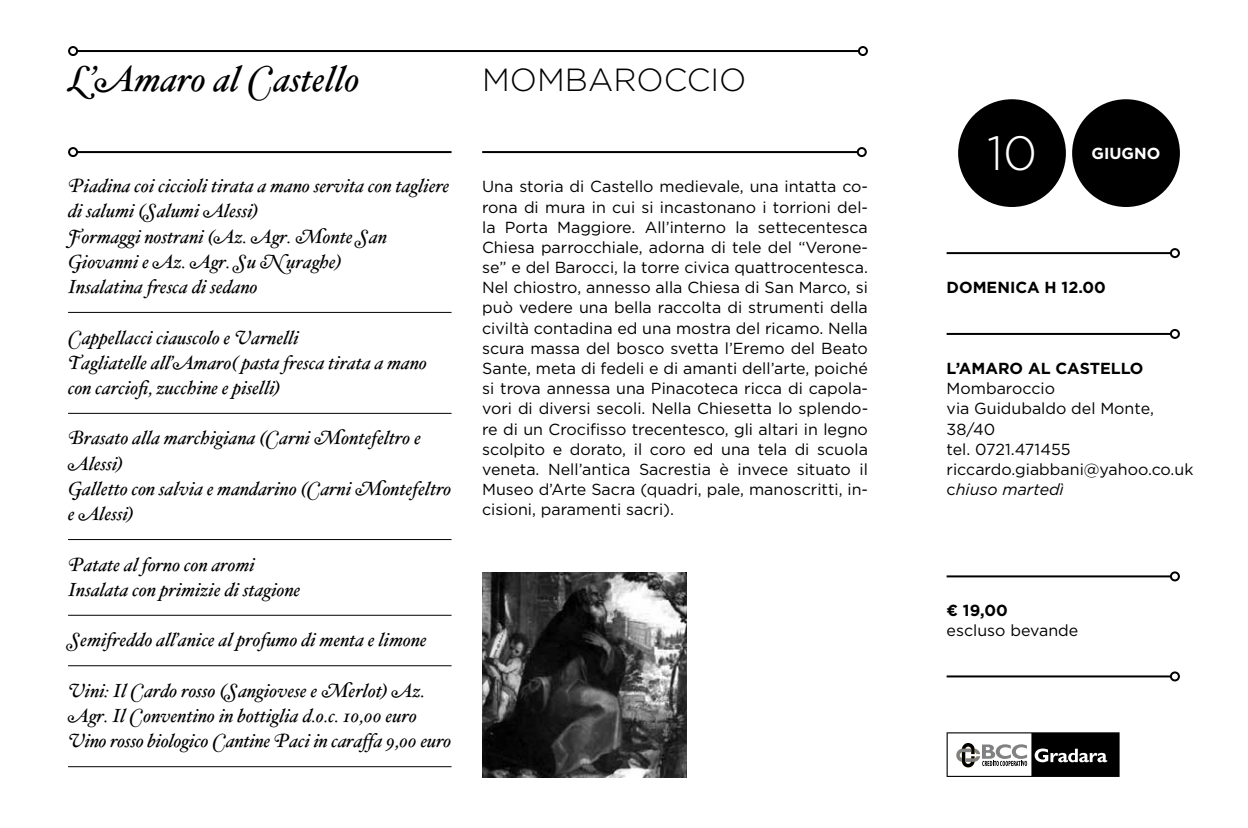
<style>
.page{position:relative;width:1248px;height:828px;background:#fff}
.page>*{position:absolute;margin:0;border:0;box-sizing:border-box;transform-origin:0 0}
.t1{font:300 48px "Gotham";color:#fff}
.t2{font:36px "Hoefler Text Regular Italic Swash";color:#000}
.t3{font:300 32px "Gotham";color:#000}
.t4{font:19px/25.2px "Hoefler Text Regular Italic Swash";color:#000}
.t5{font:16px/20.2px "Gotham";color:#000;text-align:justify}
.t6{font:700 16px "Gotham";color:#000}
.t7{font:700 16px "Gotham";color:#fff}
.s1{font-style:italic}
</style>
<div class="page">
<hr style="left:68px;top:312px;width:383px;height:1px;background:#000">
<hr style="left:68px;top:413px;width:383px;height:1px;background:#000">
<hr style="left:68px;top:539px;width:383px;height:1px;background:#000">
<hr style="left:68px;top:615px;width:383px;height:1px;background:#000">
<hr style="left:68px;top:665px;width:383px;height:1px;background:#000">
<hr style="left:68px;top:766px;width:383px;height:1px;background:#000">
<hr style="left:482px;top:151px;width:375px;height:2px;background:#000">
<div style="left:856px;top:147px;width:10px;height:10px;border:2px solid #000;border-radius:50%"></div>
<hr style="left:77px;top:151px;width:374px;height:2px;background:#000">
<div style="left:68px;top:147px;width:10px;height:10px;border:2px solid #000;border-radius:50%"></div>
<hr style="left:946px;top:252px;width:224px;height:2px;background:#000">
<div style="left:1169px;top:248px;width:10px;height:10px;border:2px solid #000;border-radius:50%"></div>
<hr style="left:946px;top:575px;width:224px;height:2px;background:#000">
<div style="left:1169px;top:571px;width:10px;height:10px;border:2px solid #000;border-radius:50%"></div>
<hr style="left:946px;top:333px;width:224px;height:2px;background:#000">
<div style="left:1169px;top:329px;width:10px;height:10px;border:2px solid #000;border-radius:50%"></div>
<hr style="left:946px;top:675px;width:224px;height:2px;background:#000">
<div style="left:1169px;top:671px;width:10px;height:10px;border:2px solid #000;border-radius:50%"></div>
<hr style="left:77px;top:50px;width:781px;height:2px;background:#000">
<div style="left:68px;top:46px;width:10px;height:10px;border:2px solid #000;border-radius:50%"></div>
<div style="left:857px;top:46px;width:10px;height:10px;border:2px solid #000;border-radius:50%"></div>
<div style="left:1071px;top:99px;width:108px;height:108px;background:#000;border-radius:50%"></div>
<div style="left:958px;top:99px;width:107px;height:108px;background:#000;border-radius:50%"></div>
<svg style="left:946px;top:732px;width:173px;height:45px"></svg>
<img style="left:482px;top:573px;width:204px;height:204px">
<h2 class="t2" style="left:68px;top:58px;width:293px">L’Amaro al Castello</h2>
<h3 class="t3" style="left:482px;top:61px;width:266px">MOMBAROCCIO</h3>
<p class="t4" style="left:68px;top:175px;width:383px">Piadina coi ciccioli tirata a mano servita con tagliere di salumi (Salumi Alessi)<br>Formaggi nostrani (Az. Agr. Monte San Giovanni e Az. Agr. Su Nuraghe)<br>Insalatina fresca di sedano</p>
<p class="t4" style="left:68px;top:326px;width:360px">Cappellacci ciauscolo e Varnelli<br>Tagliatelle all’Amaro( pasta fresca tirata a mano con carciofi, zucchine e piselli)</p>
<p class="t4" style="left:68px;top:427px;width:385px">Brasato alla marchigiana (Carni Montefeltro e<br>Alessi)<br>Galletto con salvia e mandarino (Carni Montefeltro e Alessi)</p>
<p class="t4" style="left:68px;top:554px;width:234px">Patate al forno con aromi<br>Insalata con primizie di stagione</p>
<p class="t4" style="left:68px;top:629px;width:360px">Semifreddo all’anice al profumo di menta e limone</p>
<p class="t4" style="left:68px;top:680px;width:385px">Vini: Il Cardo rosso (Sangiovese e Merlot) Az.<br>Agr. Il Conventino in bottiglia d.o.c. 10,00 euro<br>Vino rosso biologico Cantine Paci in caraffa 9,00 euro</p>
<p class="t5" style="left:482px;top:176px;width:387px">Una storia di Castello medievale, una intatta co&shy;rona di mura in cui si incastonano i torrioni del&shy;la Porta Maggiore. All’interno la settecentesca Chiesa parrocchiale, adorna di tele del “Verone&shy;se” e del Barocci, la torre civica quattrocentesca.<br>Nel chiostro, annesso alla Chiesa di San Marco, si può vedere una bella raccolta di strumenti della civiltà contadina ed una mostra del ricamo. Nella scura massa del bosco svetta l’Eremo del Beato Sante, meta di fedeli e di amanti dell’arte, poiché si trova annessa una Pinacoteca ricca di capola&shy;vori di diversi secoli. Nella Chiesetta lo splendo&shy;re di un Crocifisso trecentesco, gli altari in legno scolpito e dorato, il coro ed una tela di scuola veneta. Nell’antica Sacrestia è invece situato il Museo d’Arte Sacra (quadri, pale, manoscritti, in&shy;cisioni, paramenti sacri).</p>
<h1 class="t1" style="left:986px;top:124px;width:52px">10</h1>
<p class="t7" style="left:1091px;top:143px;width:70px">GIUGNO</p>
<p class="t7" style="left:1097px;top:143px;width:62px">APRILE</p>
<p class="t6" style="left:946px;top:278px;width:161px">DOMENICA H 12.00</p>
<p class="t6" style="left:946px;top:358px;width:198px">L’AMARO AL CASTELLO</p>
<p class="t5" style="left:946px;top:378px;width:248px;text-align:left">Mombaroccio<br>via Guidubaldo del Monte,<br>38/40<br>tel. 0721.471455 riccardo.giabbani@yahoo.co.uk c<span class="s1">hiuso martedì</span></p>
<p class="t6" style="left:946px;top:601px;width:63px">€ 19,00</p>
<p class="t5" style="left:946px;top:620px;width:133px">escluso bevande</p>
</div>
